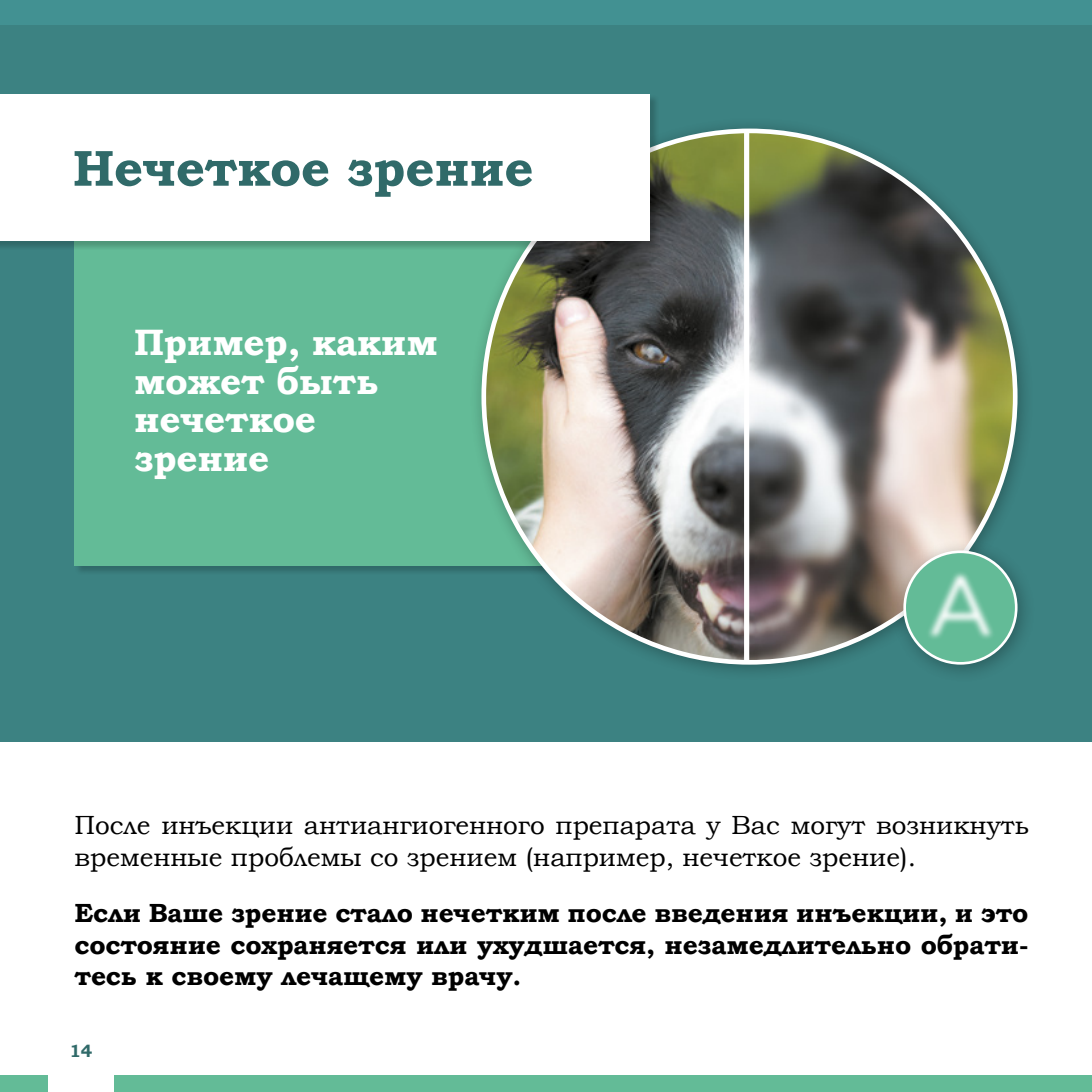
<style>
.page{position:relative;width:1092px;height:1092px;background:#fff}
.page>*{position:absolute;margin:0;border:0;box-sizing:border-box;transform-origin:0 0}
.t1{font:700 50.75px "Bookman Old Style";letter-spacing:-.01em;color:#306a69}
.t2{font:700 36.75px/38.5px "Bookman Old Style";letter-spacing:-.01em;color:#fff}
.t3{font:700 26.25px/31.5px "Bookman Old Style";letter-spacing:-.01em;color:#000;text-align:justify}
.t4{font:26.25px/31.5px "Bookman Old Style";color:#000}
.t5{font:700 17.5px "Bookman Old Style";color:#306a69}
</style>
<div class="page">
<div style="left:0;top:25px;width:1091px;height:717px;background:#3c8282"></div>
<div style="left:74px;top:206px;width:546px;height:360px;background:#63bb97"></div>
<div style="left:470px;top:117px;width:564px;height:564px;background:#000;opacity:.3"></div>
<img style="left:484px;top:131px;width:531px;height:531px;border-radius:266px">
<div style="left:744px;top:131px;width:5px;height:532px;background:#fff"></div>
<div style="left:890px;top:537px;width:145px;height:146px;background:#000;opacity:.3"></div>
<img style="left:904px;top:551px;width:112px;height:112px;border-radius:56px">
<div style="left:903px;top:550px;width:114px;height:114px;border:3px solid #fff;border-radius:50%"></div>
<div style="left:0;top:95px;width:659px;height:155px;background:#000;opacity:.2"></div>
<div style="left:0;top:94px;width:649px;height:147px;background:#fff"></div>
<div style="left:0;top:0;width:1091px;height:25px;background:#429192"></div>
<svg style="left:47px;top:1075px;width:68px;height:16px"></svg>
<div style="left:0;top:1074px;width:47px;height:17px;background:#63bb97"></div>
<div style="left:115px;top:1074px;width:976px;height:17px;background:#63bb97"></div>
<h1 class="t1" style="left:73px;top:132px;width:462px">Нечеткое зрение</h1>
<h2 class="t2" style="left:134px;top:323px;width:305px">Пример, каким может быть нечеткое зрение</h2>
<p class="t4" style="left:74px;top:809px;width:955px">После инъекции антиангиогенного препарата у Вас могут возникнуть временные проблемы со зрением (например, нечеткое зрение).</p>
<p class="t3" style="left:74px;top:897px;width:955px">Если Ваше зрение стало нечетким после введения инъекции, и это состояние сохраняется или ухудшается, незамедлительно обрати&shy;тесь к своему лечащему врачу.</p>
<p class="t5" style="left:69px;top:1037px;width:25px">14</p>
</div>
